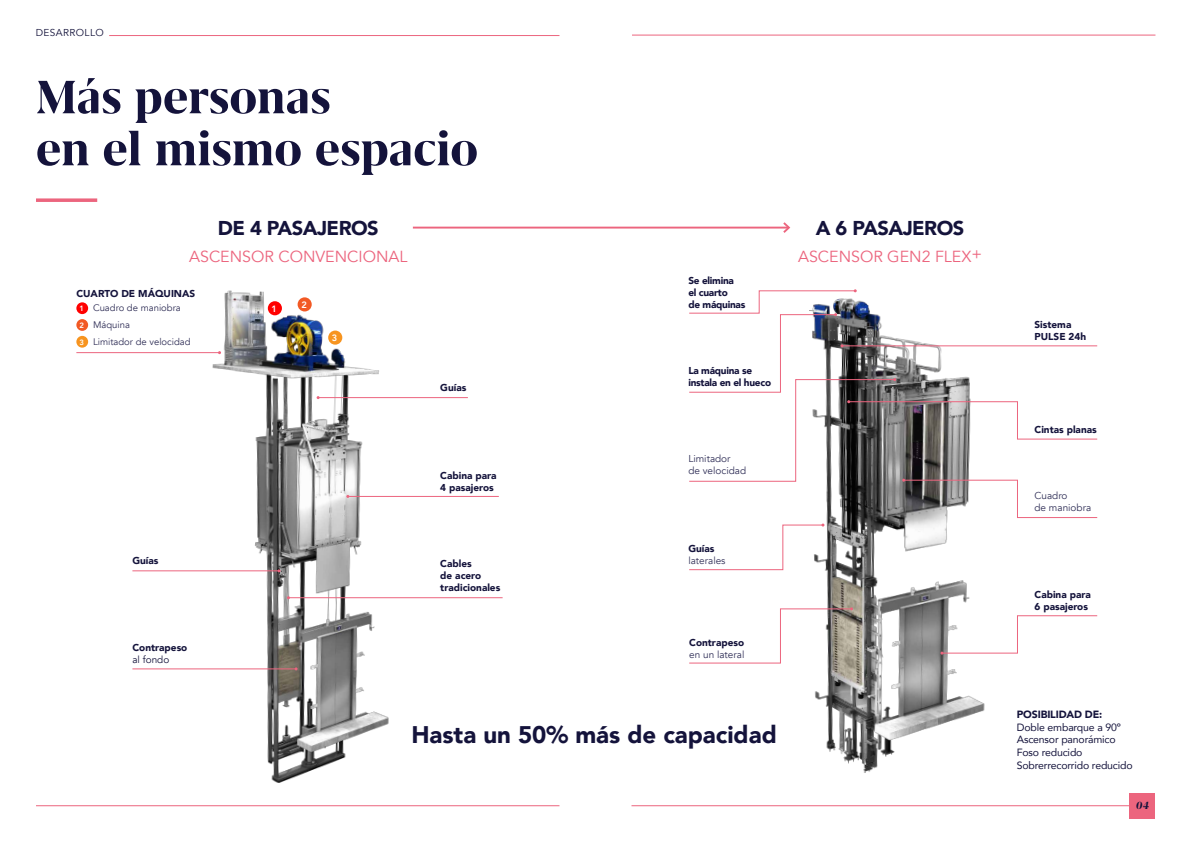
<style>
.page{position:relative;width:1191px;height:842px;background:#fff}
.page>*{position:absolute;margin:0;border:0;box-sizing:border-box;transform-origin:0 0}
.t1{font:700 54px/52px "Grifo M";color:#14133b}
.t2{font:900 24px "Avenir";color:#14133b}
.t3{font:900 20px "Avenir";letter-spacing:-.025em;color:#14133b}
.t4{font:16px "Avenir";color:#ec657e}
.t5{font:italic 700 12px "Grifo M";color:#14133b}
.t6{font:10.5px/12.6px "Avenir";letter-spacing:-.015em;color:#14133b}
.t7{font:900 10.5px "Avenir";letter-spacing:-.015em;color:#14133b}
.t8{font:900 10px/12px "Avenir";color:#14133b}
.t9{font:10px/12px "Avenir";color:#302f57}
.t10{font:900 10px/12px "Avenir";letter-spacing:-.025em;color:#14133b}
.t11{font:10px "Avenir";letter-spacing:.04em;color:#14133b}
.t12{font:9.5px/17.1px "Avenir";color:#302f57}
.t13{font:800 9.2px "Avenir";color:#fff}
.t14{font:800 7.6px "Avenir";color:#fff}
</style>
<div class="page">
<hr style="left:632px;top:35px;width:523px;height:1px;background:#ec657e">
<hr style="left:109px;top:35px;width:450px;height:1px;background:#ec657e">
<hr style="left:36px;top:805px;width:523px;height:1px;background:#ec657e">
<hr style="left:631px;top:805px;width:524px;height:1px;background:#ec657e">
<div style="left:1130px;top:793px;width:25px;height:25px;background:#ec657e"></div>
<hr style="left:413px;top:227px;width:376px;height:2px;background:#ec657e">
<svg style="left:781px;top:222px;width:10px;height:11px"></svg>
<div style="left:76px;top:302px;width:12px;height:12px;background:#f00;border-radius:50%"></div>
<div style="left:76px;top:319px;width:12px;height:12px;background:#f25924;border-radius:50%"></div>
<div style="left:76px;top:336px;width:12px;height:12px;background:#f7941f;border-radius:50%"></div>
<img style="left:198px;top:290px;width:210px;height:493px">
<hr style="left:132px;top:668px;width:164px;height:1px;background:#ec657e">
<hr style="left:288px;top:597px;width:214px;height:1px;background:#ec657e">
<hr style="left:318px;top:397px;width:150px;height:1px;background:#ec657e">
<hr style="left:348px;top:496px;width:151px;height:1px;background:#ec657e">
<hr style="left:132px;top:570px;width:147px;height:1px;background:#ec657e">
<hr style="left:76px;top:352px;width:143px;height:1px;background:#ec657e">
<div style="left:268px;top:301px;width:14px;height:14px;background:#f00;border-radius:50%"></div>
<div style="left:297px;top:297px;width:15px;height:14px;background:#f25924;border-radius:50%"></div>
<div style="left:328px;top:331px;width:14px;height:14px;background:#f7941f;border-radius:50%"></div>
<svg style="left:36px;top:198px;width:61px;height:4px"></svg>
<img style="left:815px;top:570px;width:170px;height:203px">
<svg style="left:689px;top:607px;width:164px;height:57px"></svg>
<svg style="left:940px;top:615px;width:158px;height:40px"></svg>
<svg style="left:689px;top:289px;width:409px;height:281px"></svg>
<p class="t11" style="left:36px;top:27px;width:69px">DESARROLLO</p>
<h1 class="t1" style="left:36px;top:71px;width:443px">Más personas<br>en el mismo espacio</h1>
<h3 class="t3" style="left:218px;top:211px;width:162px">DE 4 PASAJEROS</h3>
<h3 class="t3" style="left:816px;top:211px;width:150px">A 6 PASAJEROS</h3>
<h3 class="t4" style="left:189px;top:247px;width:220px">ASCENSOR CONVENCIONAL</h3>
<h3 class="t4" style="left:798px;top:247px;width:186px">ASCENSOR GEN2 FLEX+</h3>
<p class="t8" style="left:76px;top:287px;width:120px">CUARTO DE MÁQUINAS</p>
<p class="t12" style="left:93px;top:300px;width:99px">Cuadro de maniobra<br>Máquina<br>Limitador de velocidad</p>
<p class="t14" style="left:80px;top:302px;width:6px">1</p>
<p class="t14" style="left:80px;top:319px;width:6px">2</p>
<p class="t14" style="left:80px;top:336px;width:6px">3</p>
<p class="t13" style="left:272px;top:301px;width:7px">1</p>
<p class="t13" style="left:301px;top:297px;width:7px">2</p>
<p class="t13" style="left:332px;top:331px;width:7px">3</p>
<p class="t8" style="left:440px;top:381px;width:28px">Guías</p>
<p class="t8" style="left:440px;top:469px;width:58px">Cabina para<br>4 pasajeros</p>
<p class="t8" style="left:132px;top:554px;width:28px">Guías</p>
<p class="t8" style="left:440px;top:558px;width:62px">Cables<br>de acero tradicionales</p>
<p class="t8" style="left:132px;top:641px;width:56px">Contrapeso</p>
<p class="t11" style="left:132px;top:654px;width:38px">al fondo</p>
<p class="t10" style="left:688px;top:274px;width:58px">Se elimina<br>el cuarto<br>de máquinas</p>
<p class="t10" style="left:688px;top:364px;width:84px">La máquina se instala en el hueco</p>
<p class="t9" style="left:688px;top:453px;width:59px">Limitador<br>de velocidad</p>
<p class="t8" style="left:688px;top:542px;width:28px">Guías</p>
<p class="t9" style="left:688px;top:554px;width:39px">laterales</p>
<p class="t8" style="left:689px;top:636px;width:56px">Contrapeso</p>
<p class="t9" style="left:689px;top:648px;width:57px">en un lateral</p>
<h2 class="t2" style="left:411px;top:714px;width:367px">Hasta un 50% más de capacidad</h2>
<p class="t8" style="left:1034px;top:318px;width:53px">Sistema<br>PULSE 24h</p>
<p class="t8" style="left:1034px;top:423px;width:64px">Cintas planas</p>
<p class="t9" style="left:1034px;top:489px;width:58px">Cuadro<br>de maniobra</p>
<p class="t8" style="left:1034px;top:588px;width:58px">Cabina para<br>6 pasajeros</p>
<p class="t7" style="left:1016px;top:705px;width:87px">POSIBILIDAD DE:</p>
<p class="t6" style="left:1016px;top:720px;width:117px">Doble embarque a 90º<br>Ascensor panorámico<br>Foso reducido<br>Sobrerrecorrido reducido</p>
<p class="t5" style="left:1135px;top:799px;width:15px">04</p>
</div>
